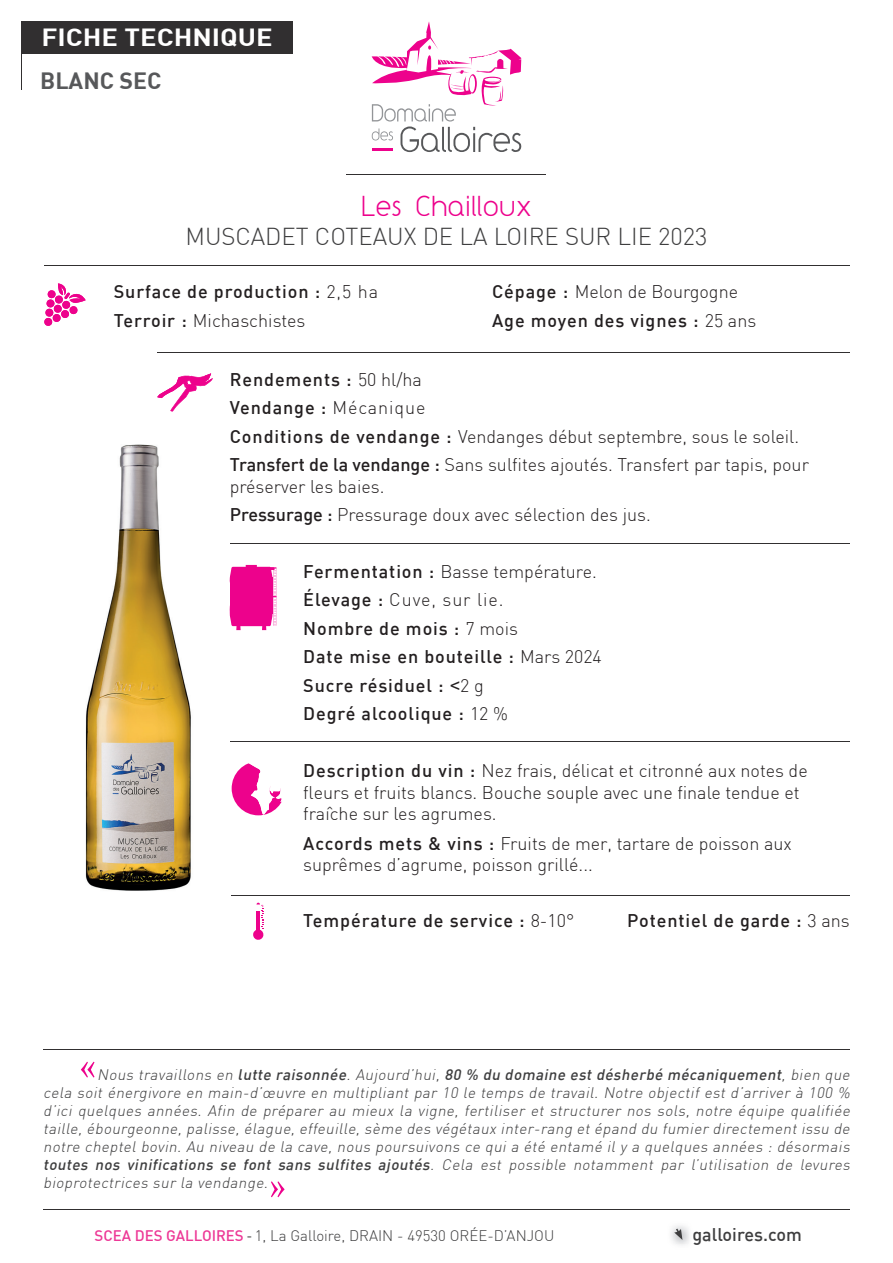
<style>
.page{position:relative;width:893px;height:1263px;background:#fff}
.page>*{position:absolute;margin:0;border:0;box-sizing:border-box;transform-origin:0 0}
.t1{font:700 24.3px "DIN";color:#fff;scale:1.13 1}
.t2{font:300 24px "DIN";color:#3e3e3f}
.t3{font:24px "Y2 K Neophyte";letter-spacing:.06em;color:#ed028c}
.t4{font:700 23.1px "DIN";color:#57585a}
.t5{font:300 18px/28.5px "DIN";color:#231f20}
.t6{font:500 18px/28.5px "DIN";letter-spacing:.05em;color:#231f20}
.t7{font:500 18px "DIN";color:#3e3e3f}
.t8{font:italic 300 15px/18px "DIN";color:#3e3e3f;text-align:justify}
.t9{font:300 15px "DIN";color:#3e3e3f}
.s1{font-weight:300}
.s2{font-weight:500}
.s3{font-family:"Arial";font-weight:400}
.s4{font-weight:500;color:#ed3896}
.s5{font-family:"Myriad Pro";font-weight:400}
</style>
<div class="page">
<img style="left:669px;top:1227px;width:20px;height:16px">
<svg style="left:674px;top:1228px;width:8px;height:12px"></svg>
<hr style="left:43px;top:1209px;width:807px;height:1px;background:#312f30">
<svg style="left:81px;top:1062px;width:14px;height:15px"></svg>
<svg style="left:271px;top:1181px;width:14px;height:16px"></svg>
<hr style="left:43px;top:1049px;width:807px;height:1px;background:#312f30">
<img style="left:85px;top:444px;width:145px;height:447px">
<svg style="left:372px;top:21px;width:149px;height:131px"></svg>
<svg style="left:157px;top:373px;width:56px;height:39px"></svg>
<svg style="left:230px;top:565px;width:46px;height:65px"></svg>
<svg style="left:232px;top:763px;width:50px;height:52px"></svg>
<div style="left:21px;top:21px;width:272px;height:33px;background:#312f30"></div>
<hr style="left:347px;top:174px;width:199px;height:1px;background:#312f30">
<hr style="left:157px;top:352px;width:693px;height:1px;background:#312f30">
<hr style="left:230px;top:543px;width:620px;height:1px;background:#312f30">
<hr style="left:21px;top:21px;width:1px;height:69px;background:#312f30">
<hr style="left:230px;top:741px;width:620px;height:1px;background:#312f30">
<hr style="left:44px;top:265px;width:806px;height:1px;background:#312f30">
<hr style="left:232px;top:895px;width:618px;height:1px;background:#312f30">
<svg style="left:44px;top:283px;width:42px;height:43px"></svg>
<svg style="left:253px;top:903px;width:11px;height:37px"></svg>
<h1 class="t1" style="left:41px;top:23px;width:206px">FICHE TECHNIQUE</h1>
<h3 class="t4" style="left:40px;top:67px;width:123px">BLANC SEC</h3>
<h2 class="t3" style="left:362px;top:194px;width:171px">Les Chailloux</h2>
<h2 class="t2" style="left:185px;top:226px;width:524px">MUSCADET COTEAUX DE LA LOIRE SUR LIE 2023</h2>
<p class="t6" style="left:114px;top:279px;width:266px">Surface de production : <span class="s1">2,5 ha<br></span>Terroir : <span class="s1">Michaschistes</span></p>
<p class="t6" style="left:492px;top:279px;width:266px">Cépage : <span class="s1">Melon de Bourgogne<br></span>Age moyen des vignes : <span class="s1">25 ans</span></p>
<p class="t5" style="left:230px;top:366px;width:581px"><span class="s2">Rendements :</span> 50 hl/ha<br><span class="s2">Vendange :</span> Mécanique<br><span class="s2">Conditions de vendange :</span> Vendanges début septembre, sous le soleil.<br><span class="s2">Transfert de la vendange :</span> Sans sulfites ajoutés. Transfert par tapis, pour</p>
<p class="t5" style="left:230px;top:473px;width:423px">préserver les baies.<br><span class="s2">Pressurage :</span> Pressurage doux avec sélection des jus.</p>
<p class="t6" style="left:303px;top:559px;width:300px">Fermentation : <span class="s1">Basse température.<br></span>Élevage : <span class="s1">Cuve, sur lie.<br></span>Nombre de mois : <span class="s1">7 mois<br></span>Date mise en bouteille : <span class="s1">Mars 2024<br></span>Sucre résiduel : <span class="s3">&lt;</span><span class="s1">2 g<br></span>Degré alcoolique : <span class="s1">12 %</span></p>
<p class="t5" style="left:303px;top:761px;width:506px;line-height:21.6px"><span class="s2">Description du vin :</span> Nez frais, délicat et citronné aux notes de fleurs et fruits blancs. Bouche souple avec une finale tendue et fraîche sur les agrumes.</p>
<p class="t5" style="left:303px;top:834px;width:490px;line-height:21.6px"><span class="s2">Accords mets &amp; vins :</span> Fruits de mer, tartare de poisson aux suprêmes d’agrume, poisson grillé...</p>
<p class="t6" style="left:303px;top:908px;width:273px">Température de service : <span class="s1">8-10°</span></p>
<p class="t6" style="left:627px;top:908px;width:224px">Potentiel de garde : <span class="s1">3 ans</span></p>
<p class="t8" style="left:43px;top:1067px;width:811px;text-indent:54px">Nous travaillons en <span class="s2">lutte raisonnée</span>. Aujourd’hui, <span class="s2">80 % du domaine est désherbé mécaniquement</span>, bien que cela soit énergivore en main-d’œuvre en multipliant par 10 le temps de travail. Notre objectif est d’arriver à 100 % d’ici quelques années. Afin de préparer au mieux la vigne, fertiliser et structurer nos sols, notre équipe qualifiée taille, ébourgeonne, palisse, élague, effeuille, sème des végétaux inter-rang et épand du fumier directement issu de notre cheptel bovin. Au niveau de la cave, nous poursuivons ce qui a été entamé il y a quelques années : désormais <span class="s2">toutes nos vinifications se font sans sulfites ajoutés</span>. Cela est possible notamment par l’utilisation de levures bioprotectrices sur la vendange.</p>
<p class="t9" style="left:95px;top:1229px;width:461px"><span class="s4">SCEA DES GALLOIRES</span> <span class="s5">-</span> 1, La Galloire, DRAIN - 49530 ORÉE-D’ANJOU</p>
<p class="t7" style="left:692px;top:1228px;width:111px">galloires.com</p>
</div>
